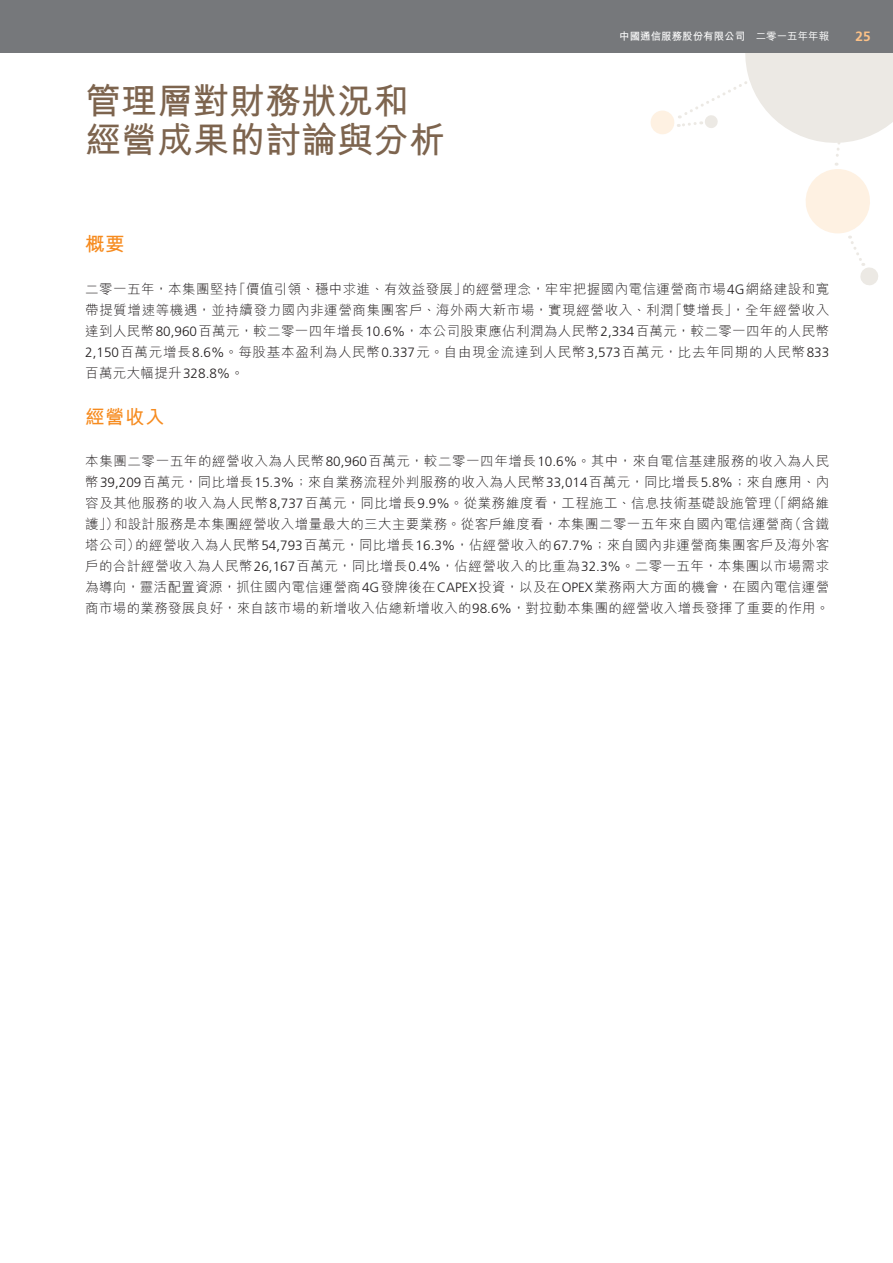
<style>
.page{position:relative;width:893px;height:1263px;background:#fff}
.page>*{position:absolute;margin:0;border:0;box-sizing:border-box;transform-origin:0 0}
.t1{font:700 36px/39px "M Hei HK";color:#7d644e}
.t2{font:700 19.5px "M Hei HK";letter-spacing:.025em;color:#f68b1f}
.t3{font:300 13.5px/21px "M Hei HK";letter-spacing:.025em;color:#231f20;text-align:justify}
.t4{font:700 13.5px "Frutiger LT Std";color:#fcc187}
.t5{font:700 10.5px "M Hei HK";color:#fff}
.s1{font-weight:500}
.s2{font-family:"Frutiger LT Std"}
</style>
<div class="page">
<div style="left:0;top:0;width:893px;height:53px;background:#76787b"></div>
<svg style="left:650px;top:53px;width:243px;height:232px"></svg>
<h1 class="t1" style="left:85px;top:85px;width:361px">管理層對財務狀況和經營成果的討論與分析</h1>
<p class="t5" style="left:619px;top:32px;width:211px">中國通信服務股份有限公司 <span class="s1">二零一五年年報</span></p>
<p class="t4" style="left:856px;top:30px;width:17px">25</p>
<h2 class="t2" style="left:85px;top:237px;width:41px">概要</h2>
<p class="t3" style="left:85px;top:280px;width:745px">二零一五年，本集團堅持「價值引領、穩中求進、有效益發展」的經營理念，牢牢把握國內電信運營商市場<span class="s2">4G</span>網絡建設和寬帶提質增速等機遇，並持續發力國內非運營商集團客戶、海外兩大新市場，實現經營收入、利潤「雙增長」，全年經營收入達到人民幣<span class="s2">80,960</span>百萬元，較二零一四年增長<span class="s2">10.6%</span>，本公司股東應佔利潤為人民幣<span class="s2">2,334</span>百萬元，較二零一四年的人民幣<span class="s2">2,150</span>百萬元增長<span class="s2">8.6%</span>。每股基本盈利為人民幣<span class="s2">0.337</span>元。自由現金流達到人民幣<span class="s2">3,573</span>百萬元，比去年同期的人民幣<span class="s2">833</span>百萬元大幅提升<span class="s2">328.8%</span>。</p>
<h2 class="t2" style="left:85px;top:409px;width:81px">經營收入</h2>
<p class="t3" style="left:85px;top:453px;width:745px">本集團二零一五年的經營收入為人民幣<span class="s2">80,960</span>百萬元，較二零一四年增長<span class="s2">10.6%</span>。其中，來自電信基建服務的收入為人民幣<span class="s2">39,209</span>百萬元，同比增長<span class="s2">15.3%</span>；來自業務流程外判服務的收入為人民幣<span class="s2">33,014</span>百萬元，同比增長<span class="s2">5.8%</span>；來自應用、內容及其他服務的收入為人民幣<span class="s2">8,737</span>百萬元，同比增長<span class="s2">9.9%</span>。從業務維度看，工程施工、信息技術基礎設施管理（「網絡維護」）和設計服務是本集團經營收入增量最大的三大主要業務。從客戶維度看，本集團二零一五年來自國內電信運營商（含鐵塔公司）的經營收入為人民幣<span class="s2">54,793</span>百萬元，同比增長<span class="s2">16.3%</span>，佔經營收入的<span class="s2">67.7%</span>；來自國內非運營商集團客戶及海外客戶的合計經營收入為人民幣<span class="s2">26,167</span>百萬元，同比增長<span class="s2">0.4%</span>，佔經營收入的比重為<span class="s2">32.3%</span>。二零一五年，本集團以市場需求為導向，靈活配置資源，抓住國內電信運營商<span class="s2">4G</span>發牌後在<span class="s2">CAPEX</span>投資，以及在<span class="s2">OPEX</span>業務兩大方面的機會，在國內電信運營商市場的業務發展良好，來自該市場的新增收入佔總新增收入的<span class="s2">98.6%</span>，對拉動本集團的經營收入增長發揮了重要的作用。</p>
</div>
